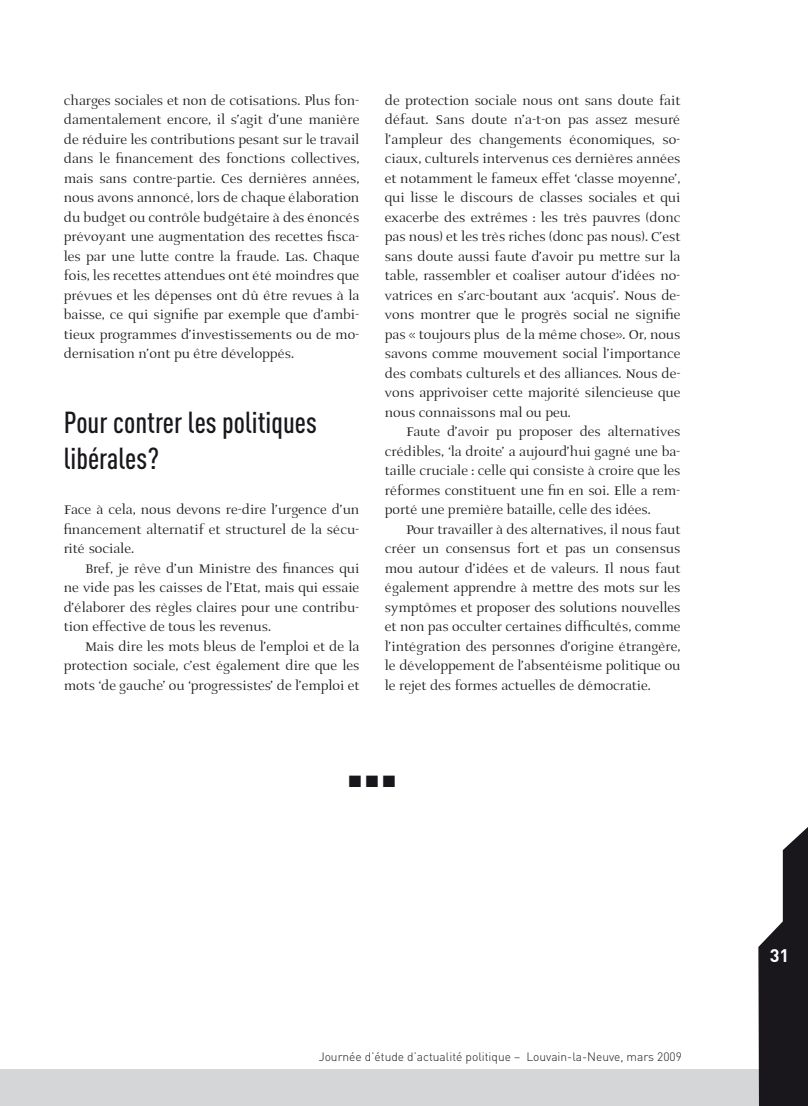
<style>
.page{position:relative;width:808px;height:1106px;background:#fff}
.page>*{position:absolute;margin:0;border:0;box-sizing:border-box;transform-origin:0 0}
.t1{font:500 30px/36px "DIN Cond";color:#1a171c}
.t2{font:700 18px "DIN";color:#fff}
.t3{font:16.5px/19.5px "AI Prospera II";color:#1a171c;text-align:justify}
.t4{font:16.5px "Zapf Dingbats ITC";color:#1a171c}
.t5{font:300 12px "DIN";color:#1a171c}
</style>
<div class="page">
<div style="left:0;top:1069px;width:808px;height:37px;background:#d5d6d7"></div>
<svg style="left:758px;top:827px;width:50px;height:279px"></svg>
<p class="t3" style="left:64px;top:91px;width:297px">charges sociales et non de cotisations. Plus fon&shy;damentalement encore, il s’agit d’une manière de réduire les contributions pesant sur le travail dans le financement des fonctions collectives, mais sans contre-partie. Ces dernières années, nous avons annoncé, lors de chaque élaboration du budget ou contrôle budgétaire à des énoncés prévoyant une augmentation des recettes fisca&shy;les par une lutte contre la fraude. Las. Chaque fois, les recettes attendues ont été moindres que prévues et les dépenses ont dû être revues à la baisse, ce qui signifie par exemple que d’ambi&shy;tieux programmes d’investissements ou de mo&shy;dernisation n’ont pu être développés.</p>
<h1 class="t1" style="left:64px;top:404px;width:255px">Pour contrer les politiques libérales?</h1>
<p class="t3" style="left:64px;top:501px;width:297px">Face à cela, nous devons re-dire l’urgence d’un financement alternatif et structurel de la sécu&shy;rité sociale.</p>
<p class="t3" style="left:64px;top:559px;width:297px;text-indent:21px">Bref, je rêve d’un Ministre des finances qui ne vide pas les caisses de l’Etat, mais qui essaie d’élaborer des règles claires pour une contribu&shy;tion effective de tous les revenus.</p>
<p class="t3" style="left:64px;top:637px;width:297px;text-indent:21px">Mais dire les mots bleus de l’emploi et de la protection sociale, c’est également dire que les mots ‘de gauche’ ou ‘progressistes’ de l’emploi et</p>
<p class="t3" style="left:385px;top:91px;width:297px">de protection sociale nous ont sans doute fait défaut. Sans doute n’a-t-on pas assez mesuré l’ampleur des changements économiques, so&shy;ciaux, culturels intervenus ces dernières années et notamment le fameux effet ‘classe moyenne’, qui lisse le discours de classes sociales et qui exacerbe des extrêmes : les très pauvres (donc pas nous) et les très riches (donc pas nous). C’est sans doute aussi faute d’avoir pu mettre sur la table, rassembler et coaliser autour d’idées no&shy;vatrices en s’arc-boutant aux ‘acquis’. Nous de&shy;vons montrer que le progrès social ne signifie pas « toujours plus de la même chose». Or, nous savons comme mouvement social l’importance des combats culturels et des alliances. Nous de&shy;vons apprivoiser cette majorité silencieuse que nous connaissons mal ou peu.</p>
<p class="t3" style="left:385px;top:423px;width:297px;text-indent:21px">Faute d’avoir pu proposer des alternatives crédibles, ‘la droite’ a aujourd’hui gagné une ba&shy;taille cruciale : celle qui consiste à croire que les réformes constituent une fin en soi. Elle a rem&shy;porté une première bataille, celle des idées.</p>
<p class="t3" style="left:385px;top:520px;width:297px;text-indent:21px">Pour travailler à des alternatives, il nous faut créer un consensus fort et pas un consensus mou autour d’idées et de valeurs. Il nous faut également apprendre à mettre des mots sur les symptômes et proposer des solutions nouvelles et non pas occulter certaines difficultés, comme l’intégration des personnes d’origine étrangère, le développement de l’absentéisme politique ou le rejet des formes actuelles de démocratie.</p>
<p class="t4" style="left:349px;top:774px;width:48px">■ ■ ■</p>
<p class="t5" style="left:319px;top:1049px;width:365px">Journée d’étude d’actualité politique – Louvain-la-Neuve, mars 2009</p>
<p class="t2" style="left:770px;top:943px;width:21px">31</p>
</div>
